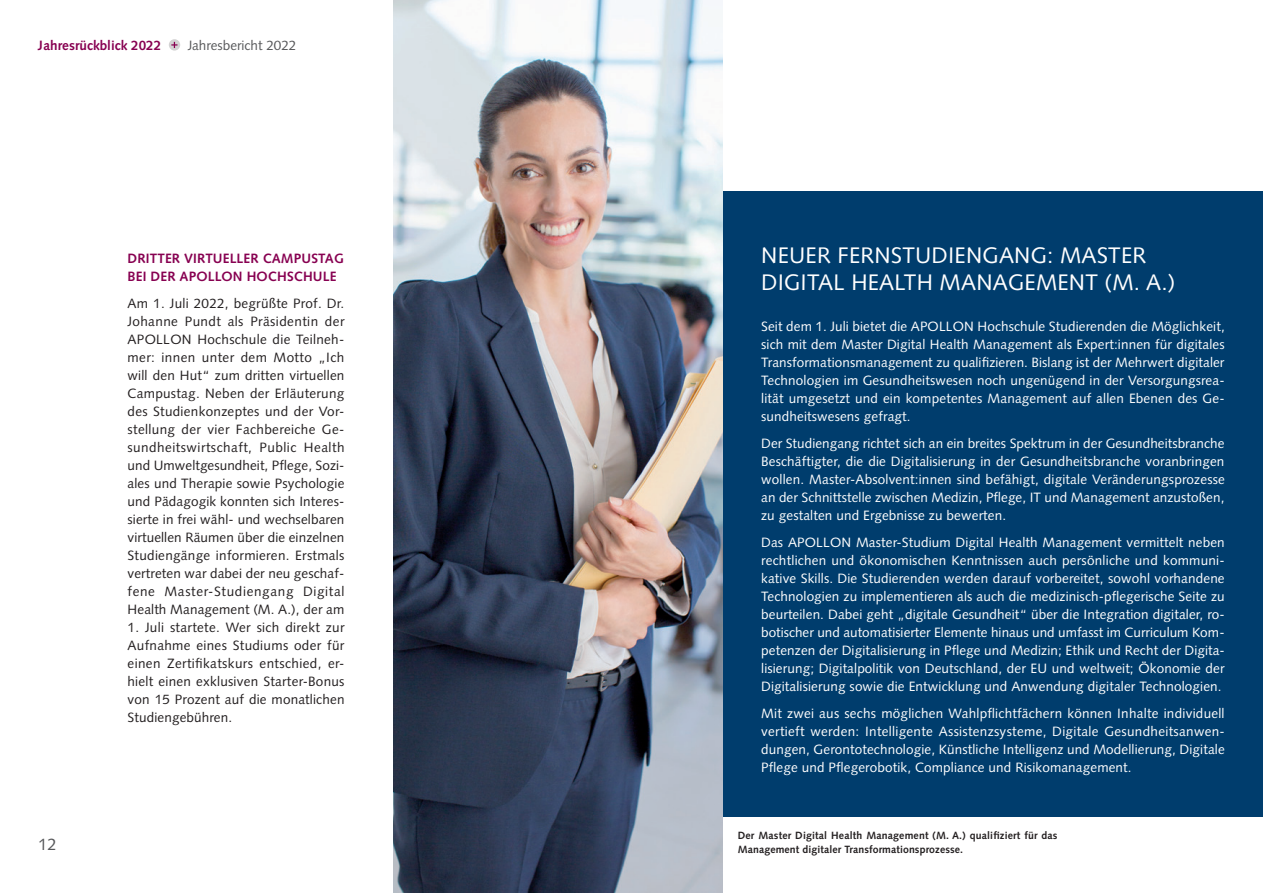
<style>
.page{position:relative;width:1263px;height:893px;background:#fff}
.page>*{position:absolute;margin:0;border:0;box-sizing:border-box;transform-origin:0 0}
._01_ZÜ_Maxi{font:22.5px/27px "Syntax LT Std";letter-spacing:.01em;color:#fff}
.t1{font:16.5px "Syntax LT Std";color:#57585a}
._01_Fließtext_Rückbl{font:13.5px/18px "Syntax LT Std";letter-spacing:.01em;color:#fff;text-align:justify}
._01_Fließtext_Rückbl-2{font:13.5px/18px "Syntax LT Std";letter-spacing:.01em;color:#231f20;text-align:justify}
._01_ZÜ_Maxi-2{font:700 13.5px/18px "Syntax LT Std";letter-spacing:.01em;color:#870151}
.t2{font:13.5px "Syntax LT Std";color:#57585a}
._01_Fließtext_Rückbl-3{font:700 10.5px/13.5px "Syntax LT Std";letter-spacing:.015em;color:#231f20}
</style>
<div class="page">
<div style="left:393px;top:191px;width:870px;height:625px;background:#003d6d"></div>
<img style="left:393px;top:0;width:330px;height:893px">
<svg style="left:169px;top:39px;width:11px;height:12px"></svg>
<svg style="left:171px;top:42px;width:6px;height:6px"></svg>
<p class="_01_ZÜ_Maxi-2" style="left:38px;top:36px;width:125px">Jahresrückblick 2022</p>
<p class="t2" style="left:188px;top:37px;width:110px">Jahresbericht 2022</p>
<p class="t1" style="left:38px;top:835px;width:20px">12</p>
<p class="_01_ZÜ_Maxi-2" style="left:128px;top:250px;width:218px">DRITTER VIRTUELLER CAMPUSTAG<br>BEI DER APOLLON HOCHSCHULE</p>
<p class="_01_Fließtext_Rückbl-2" style="left:128px;top:295px;width:218px">Am 1. Juli 2022, begrüßte Prof. Dr.<br>Johanne Pundt als Präsidentin der APOLLON Hochschule die Teilneh&shy;mer: innen unter dem Motto „Ich will den Hut“ zum dritten virtuellen Campustag. Neben der Erläuterung des Studienkonzeptes und der Vor&shy;stellung der vier Fachbereiche Ge&shy;sundheitswirtschaft, Public Health und Umweltgesundheit, Pflege, Sozi&shy;ales und Therapie sowie Psychologie und Pädagogik konnten sich Interes&shy;sierte in frei wähl- und wechselbaren virtuellen Räumen über die einzelnen Studiengänge informieren. Erstmals vertreten war dabei der neu geschaf&shy;fene Master-Studiengang Digital Health Management (M. A.), der am</p>
<p class="_01_Fließtext_Rückbl-2" style="left:128px;top:619px;width:218px">1. Juli startete. Wer sich direkt zur Aufnahme eines Studiums oder für einen Zertifikatskurs entschied, er&shy;hielt einen exklusiven Starter-Bonus von 15 Prozent auf die monatlichen Studiengebühren.</p>
<p class="_01_ZÜ_Maxi" style="left:761px;top:242px;width:416px">NEUER FERNSTUDIENGANG: MASTER<br>DIGITAL HEALTH MANAGEMENT (M. A.)</p>
<p class="_01_Fließtext_Rückbl" style="left:761px;top:317px;width:465px">Seit dem 1. Juli bietet die APOLLON Hochschule Studierenden die Möglichkeit, sich mit dem Master Digital Health Management als Expert:innen für digitales Transformationsmanagement zu qualifizieren. Bislang ist der Mehrwert digitaler Technologien im Gesundheitswesen noch ungenügend in der Versorgungsrea&shy;lität umgesetzt und ein kompetentes Management auf allen Ebenen des Ge&shy;sundheitswesens gefragt.</p>
<p class="_01_Fließtext_Rückbl" style="left:761px;top:434px;width:465px">Der Studiengang richtet sich an ein breites Spektrum in der Gesundheitsbranche Beschäftigter, die die Digitalisierung in der Gesundheitsbranche voranbringen wollen. Master-Absolvent:innen sind befähigt, digitale Veränderungsprozesse an der Schnittstelle zwischen Medizin, Pflege, IT und Management anzustoßen, zu gestalten und Ergebnisse zu bewerten.</p>
<p class="_01_Fließtext_Rückbl" style="left:761px;top:533px;width:465px">Das APOLLON Master-Studium Digital Health Management vermittelt neben rechtlichen und ökonomischen Kenntnissen auch persönliche und kommuni&shy;kative Skills. Die Studierenden werden darauf vorbereitet, sowohl vorhandene Technologien zu implementieren als auch die medizinisch-pflegerische Seite zu beurteilen. Dabei geht „digitale Gesundheit“ über die Integration digitaler, ro&shy;botischer und automatisierter Elemente hinaus und umfasst im Curriculum Kom&shy;petenzen der Digitalisierung in Pflege und Medizin; Ethik und Recht der Digita&shy;lisierung; Digitalpolitik von Deutschland, der EU und weltweit; Ökonomie der Digitalisierung sowie die Entwicklung und Anwendung digitaler Technologien.</p>
<p class="_01_Fließtext_Rückbl" style="left:761px;top:704px;width:465px">Mit zwei aus sechs möglichen Wahlpflichtfächern können Inhalte individuell vertieft werden: Intelligente Assistenzsysteme, Digitale Gesundheitsanwen&shy;dungen, Gerontotechnologie, Künstliche Intelligenz und Modellierung, Digitale Pflege und Pflegerobotik, Compliance und Risikomanagement.</p>
<p class="_01_Fließtext_Rückbl-3" style="left:738px;top:829px;width:321px">Der Master Digital Health Management (M. A.) qualifiziert für das<br>Management digitaler Transformationsprozesse.</p>
</div>
